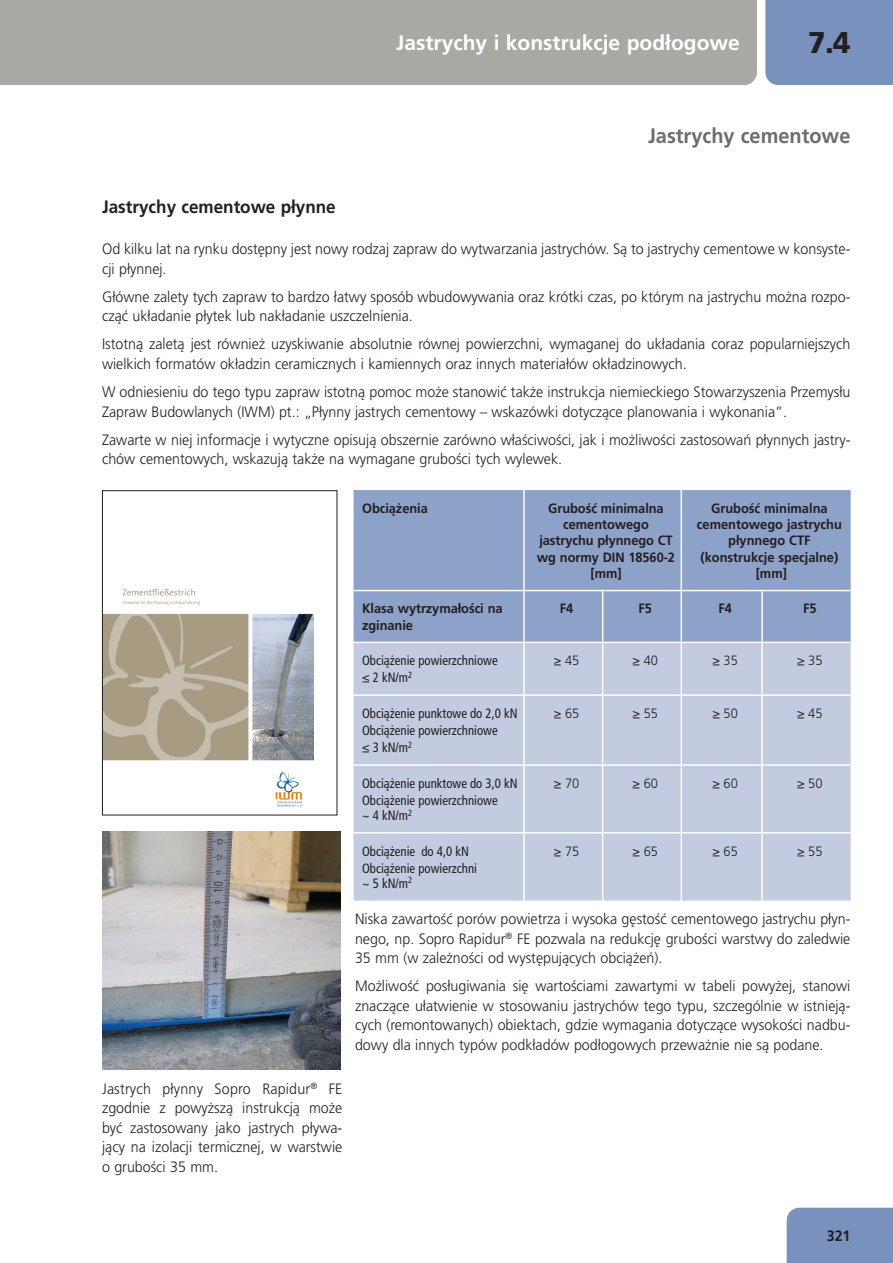
<style>
.page{position:relative;width:893px;height:1263px;background:#fff}
.page>*{position:absolute;margin:0;border:0;box-sizing:border-box;transform-origin:0 0}
.t1{font:900 30px "Frutiger LT Com";color:#231f20;scale:.95 1}
.t2{font:700 21px "Frutiger LT Com";color:#fff}
._11_KAP_Überschrift{font:700 21px "Frutiger LT Com";color:#6c6d70;scale:.95 1}
._16_Überschrift{font:700 18px "Frutiger LT Com";color:#231f20;scale:.95 1}
._11_copy_10_2{font:300 15px/19.5px "Frutiger LT Com";color:#231f20;scale:.95 1}
._11_copy_10{font:300 15px/19.5px "Frutiger LT Com";color:#231f20;text-align:justify;scale:.95 1}
.t3{font:700 15px "Frutiger LT Com";color:#231f20;scale:.95 1}
._44_TAB_R_9{font:condensed 13.5px/15px "Frutiger LT Com";color:#231f20;scale:.95 1}
._41_TAB_B{font:700 13.5px/16.2px "Frutiger LT Com";letter-spacing:-.005em;color:#231f20;text-align:center;scale:.95 1}
._44_TAB_R_9-2{font:300 13.5px "Frutiger LT Com";color:#231f20;scale:.95 1}
</style>
<div class="page">
<div style="left:787px;top:1208px;width:106px;height:55px;background:#7891bd"></div>
<div style="left:765px;top:0;width:128px;height:85px;background:#7891bd"></div>
<div style="left:1px;top:0;width:756px;height:85px;background:#a8a8a5"></div>
<svg style="left:0;top:0;width:1px;height:85px"></svg>
<img style="left:102px;top:831px;width:238px;height:238px">
<img style="left:104px;top:588px;width:210px;height:219px">
<div style="left:102px;top:490px;width:235px;height:325px;border:1px solid #231f20"></div>
<div style="left:354px;top:490px;width:497px;height:152px;background:#8da2c8"></div>
<div style="left:354px;top:643px;width:497px;height:257px;background:#c2cbe0"></div>
<hr style="left:523px;top:490px;width:2px;height:100px;background:#fff">
<hr style="left:681px;top:490px;width:1px;height:100px;background:#fff">
<hr style="left:354px;top:590px;width:170px;height:1px;background:#fff">
<hr style="left:524px;top:590px;width:79px;height:1px;background:#fff">
<hr style="left:523px;top:591px;width:2px;height:51px;background:#fff">
<hr style="left:603px;top:590px;width:78px;height:1px;background:#fff">
<hr style="left:602px;top:591px;width:1px;height:51px;background:#fff">
<hr style="left:681px;top:590px;width:81px;height:1px;background:#fff">
<hr style="left:681px;top:591px;width:1px;height:51px;background:#fff">
<hr style="left:762px;top:590px;width:89px;height:1px;background:#fff">
<hr style="left:761px;top:591px;width:2px;height:51px;background:#fff">
<hr style="left:523px;top:643px;width:2px;height:51px;background:#fff">
<hr style="left:602px;top:643px;width:1px;height:51px;background:#fff">
<hr style="left:681px;top:643px;width:1px;height:51px;background:#fff">
<hr style="left:761px;top:643px;width:2px;height:51px;background:#fff">
<hr style="left:354px;top:694px;width:170px;height:2px;background:#fff">
<hr style="left:524px;top:694px;width:79px;height:2px;background:#fff">
<hr style="left:523px;top:696px;width:2px;height:68px;background:#fff">
<hr style="left:603px;top:694px;width:78px;height:2px;background:#fff">
<hr style="left:602px;top:696px;width:1px;height:68px;background:#fff">
<hr style="left:681px;top:694px;width:81px;height:2px;background:#fff">
<hr style="left:681px;top:696px;width:1px;height:68px;background:#fff">
<hr style="left:762px;top:694px;width:89px;height:2px;background:#fff">
<hr style="left:761px;top:696px;width:2px;height:68px;background:#fff">
<hr style="left:354px;top:764px;width:170px;height:2px;background:#fff">
<hr style="left:524px;top:764px;width:79px;height:2px;background:#fff">
<hr style="left:523px;top:766px;width:2px;height:66px;background:#fff">
<hr style="left:603px;top:764px;width:78px;height:2px;background:#fff">
<hr style="left:602px;top:766px;width:1px;height:66px;background:#fff">
<hr style="left:681px;top:764px;width:81px;height:2px;background:#fff">
<hr style="left:681px;top:766px;width:1px;height:66px;background:#fff">
<hr style="left:762px;top:764px;width:89px;height:2px;background:#fff">
<hr style="left:761px;top:766px;width:2px;height:66px;background:#fff">
<hr style="left:354px;top:832px;width:170px;height:1px;background:#fff">
<hr style="left:524px;top:832px;width:79px;height:1px;background:#fff">
<hr style="left:523px;top:833px;width:2px;height:67px;background:#fff">
<hr style="left:603px;top:832px;width:78px;height:1px;background:#fff">
<hr style="left:602px;top:833px;width:1px;height:67px;background:#fff">
<hr style="left:681px;top:832px;width:81px;height:1px;background:#fff">
<hr style="left:681px;top:833px;width:1px;height:67px;background:#fff">
<hr style="left:762px;top:832px;width:89px;height:1px;background:#fff">
<hr style="left:761px;top:833px;width:2px;height:67px;background:#fff">
<h2 class="t2" style="left:396px;top:30px;width:345px">Jastrychy i konstrukcje podłogowe</h2>
<h1 class="t1" style="left:808px;top:24px;width:46px">7.4</h1>
<p class="_11_KAP_Überschrift" style="left:648px;top:124px;width:214px">Jastrychy cementowe</p>
<p class="_16_Überschrift" style="left:102px;top:197px;width:248px">Jastrychy cementowe płynne</p>
<p class="_11_copy_10_2" style="left:102px;top:240px;width:789px">Od kilku lat na rynku dostępny jest nowy rodzaj zapraw do wytwarzania jastrychów. Są to jastrychy cementowe w konsyste&shy;cji płynnej.</p>
<p class="_11_copy_10_2" style="left:102px;top:287px;width:789px">Główne zalety tych zapraw to bardzo łatwy sposób wbudowywania oraz krótki czas, po którym na jastrychu można rozpo&shy;cząć układanie płytek lub nakładanie uszczelnienia.</p>
<p class="_11_copy_10_2" style="left:102px;top:335px;width:789px">Istotną zaletą jest również uzyskiwanie absolutnie równej powierzchni, wymaganej do układania coraz popularniejszych wielkich formatów okładzin ceramicznych i kamiennych oraz innych materiałów okładzinowych.</p>
<p class="_11_copy_10_2" style="left:102px;top:382px;width:789px">W odniesieniu do tego typu zapraw istotną pomoc może stanowić także instrukcja niemieckiego Stowarzyszenia Przemysłu<br>Zapraw Budowlanych (IWM) pt.: „Płynny jastrych cementowy – wskazówki dotyczące planowania i wykonania”.</p>
<p class="_11_copy_10_2" style="left:102px;top:430px;width:789px">Zawarte w niej informacje i wytyczne opisują obszernie zarówno właściwości, jak i możliwości zastosowań płynnych jastry&shy;chów cementowych, wskazują także na wymagane grubości tych wylewek.</p>
<p class="_41_TAB_B" style="left:362px;top:500px;width:71px">Obciążenia</p>
<p class="_41_TAB_B" style="left:537px;top:500px;width:147px">Grubość minimalna cementowego jastrychu płynnego CT wg normy DIN 18560-2</p>
<p class="_41_TAB_B" style="left:590px;top:565px;width:34px">[mm]</p>
<p class="_41_TAB_B" style="left:697px;top:500px;width:154px">Grubość minimalna cementowego jastrychu płynnego CTF (konstrukcje specjalne)</p>
<p class="_41_TAB_B" style="left:756px;top:565px;width:34px">[mm]</p>
<p class="_41_TAB_B" style="left:362px;top:601px;width:149px;text-align:left">Klasa wytrzymałości na zginanie</p>
<p class="_41_TAB_B" style="left:560px;top:601px;width:16px">F4</p>
<p class="_41_TAB_B" style="left:639px;top:601px;width:16px">F5</p>
<p class="_41_TAB_B" style="left:718px;top:601px;width:16px">F4</p>
<p class="_41_TAB_B" style="left:803px;top:601px;width:16px">F5</p>
<p class="_44_TAB_R_9" style="left:362px;top:653px;width:144px">Obciążenie powierzchniowe</p>
<p class="_44_TAB_R_9" style="left:362px;top:670px;width:54px">≤ 2 kN/m<sup>2</sup></p>
<p class="_44_TAB_R_9-2" style="left:554px;top:653px;width:28px">≥ 45</p>
<p class="_44_TAB_R_9-2" style="left:633px;top:653px;width:28px">≥ 40</p>
<p class="_44_TAB_R_9-2" style="left:712px;top:653px;width:28px">≥ 35</p>
<p class="_44_TAB_R_9-2" style="left:797px;top:653px;width:28px">≥ 35</p>
<p class="_44_TAB_R_9" style="left:362px;top:706px;width:165px">Obciążenie punktowe do 2,0 kN</p>
<p class="_44_TAB_R_9" style="left:362px;top:723px;width:144px">Obciążenie powierzchniowe</p>
<p class="_44_TAB_R_9" style="left:362px;top:740px;width:54px">≤ 3 kN/m<sup>2</sup></p>
<p class="_44_TAB_R_9" style="left:362px;top:776px;width:165px">Obciążenie punktowe do 3,0 kN</p>
<p class="_44_TAB_R_9" style="left:362px;top:793px;width:144px">Obciążenie powierzchniowe ~ 4 kN/m<sup>2</sup></p>
<p class="_44_TAB_R_9" style="left:362px;top:844px;width:114px">Obciążenie do 4,0 kN</p>
<p class="_44_TAB_R_9" style="left:362px;top:861px;width:122px">Obciążenie powierzchni ~ 5 kN/m<sup>2</sup></p>
<p class="_44_TAB_R_9-2" style="left:554px;top:705px;width:28px">≥ 65</p>
<p class="_44_TAB_R_9-2" style="left:633px;top:705px;width:28px">≥ 55</p>
<p class="_44_TAB_R_9-2" style="left:712px;top:705px;width:28px">≥ 50</p>
<p class="_44_TAB_R_9-2" style="left:797px;top:705px;width:28px">≥ 45</p>
<p class="_44_TAB_R_9-2" style="left:554px;top:775px;width:28px">≥ 70</p>
<p class="_44_TAB_R_9-2" style="left:633px;top:775px;width:28px">≥ 60</p>
<p class="_44_TAB_R_9-2" style="left:712px;top:775px;width:28px">≥ 60</p>
<p class="_44_TAB_R_9-2" style="left:797px;top:775px;width:28px">≥ 50</p>
<p class="_44_TAB_R_9-2" style="left:554px;top:843px;width:28px">≥ 75</p>
<p class="_44_TAB_R_9-2" style="left:633px;top:843px;width:28px">≥ 65</p>
<p class="_44_TAB_R_9-2" style="left:712px;top:843px;width:28px">≥ 65</p>
<p class="_44_TAB_R_9-2" style="left:797px;top:843px;width:28px">≥ 55</p>
<p class="_11_copy_10" style="left:102px;top:1079px;width:254px">Jastrych płynny Sopro Rapidur<sup>®</sup> FE zgodnie z powyższą instrukcją może być zastosowany jako jastrych pływa&shy;jący na izolacji termicznej, w warstwie o grubości 35 mm.</p>
<p class="_11_copy_10_2" style="left:355px;top:910px;width:523px;text-align:justify">Niska zawartość porów powietrza i wysoka gęstość cementowego jastrychu płyn&shy;nego, np. Sopro Rapidur<sup>®</sup> FE pozwala na redukcję grubości warstwy do zaledwie 35 mm (w zależności od występujących obciążeń).</p>
<p class="_11_copy_10_2" style="left:355px;top:977px;width:523px;text-align:justify">Możliwość posługiwania się wartościami zawartymi w tabeli powyżej, stanowi znaczące ułatwienie w stosowaniu jastrychów tego typu, szczególnie w istnieją&shy;cych (remontowanych) obiektach, gdzie wymagania dotyczące wysokości nadbu&shy;dowy dla innych typów podkładów podłogowych przeważnie nie są podane.</p>
<p class="t3" style="left:827px;top:1226px;width:26px">321</p>
</div>
